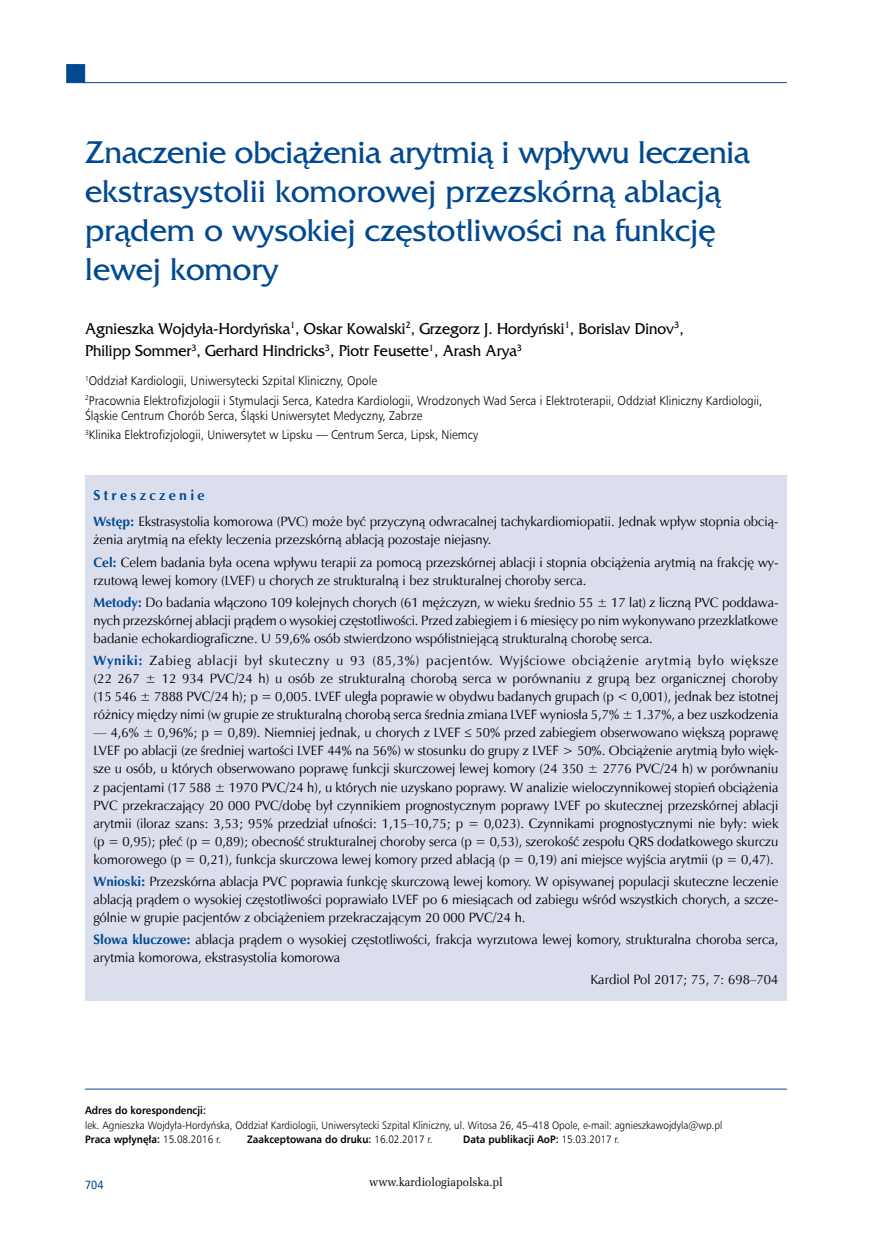
<style>
.page{position:relative;width:872px;height:1234px;background:#fff}
.page>*{position:absolute;margin:0;border:0;box-sizing:border-box;transform-origin:0 0}
._01_Tytul_pierwszy{font:33px/39px "France";color:#004990}
._03_Autor{font:16.5px/22.5px "France";color:#000;scale:.94 1}
._13_Streszczenie_sro{font:700 14.25px "Zapf Humnst EU";letter-spacing:.23em;color:#004990}
._12_Streszczenie_pol{font:13.5px/18px "Zapf Humnst EU";color:#000;text-align:justify}
._11_Streszczenie_slo{font:13.5px/18px "Zapf Humnst EU";color:#000}
._14_Streszczenie_Kar{font:13.5px "Zapf Humnst EU";color:#000}
._04_Praca{font:12.6px/15px "Humnst 777 Lt EU";color:#000;scale:.93 1}
.t1{font:12px "Zapf Ellipt EU";color:#000;scale:.95 1}
.t2{font:12px "Humnst 777 EU";color:#004990;scale:.9 1}
._05_Adres_do_korespo{font:10.8px "Humnst 777 Lt EU";color:#000;scale:.92 1}
._05_Adres_do_korespo-2{font:700 10.8px "Humnst 777 EU";color:#000;scale:.92 1}
.s1{font-weight:700;color:#004990}
.s2{font-family:"Humnst 777 Lt EU";font-weight:400}
</style>
<div class="page">
<hr style="left:85px;top:82px;width:702px;height:1px;background:#004990">
<div style="left:66px;top:64px;width:19px;height:19px;background:#004990;border:1px solid #004990"></div>
<div style="left:85px;top:475px;width:702px;height:525px;background:#dbdeed"></div>
<hr style="left:85px;top:1088px;width:702px;height:1px;background:#004990">
<p class="_01_Tytul_pierwszy" style="left:85px;top:133px;width:666px">Znaczenie obciążenia arytmią i wpływu leczenia ekstrasystolii komorowej przezskórną ablacją prądem o wysokiej częstotliwości na funkcję lewej komory</p>
<p class="_03_Autor" style="left:85px;top:317px;width:638px">Agnieszka Wojdyła-Hordyńska<sup>1</sup>, Oskar Kowalski<sup>2</sup>, Grzegorz J. Hordyński<sup>1</sup>, Borislav Dinov<sup>3</sup>,<br>Philipp Sommer<sup>3</sup>, Gerhard Hindricks<sup>3</sup>, Piotr Feusette<sup>1</sup>, Arash Arya<sup>3</sup></p>
<p class="_04_Praca" style="left:85px;top:373px;width:315px"><sup>1</sup>Oddział Kardiologii, Uniwersytecki Szpital Kliniczny, Opole</p>
<p class="_04_Praca" style="left:85px;top:392px;width:730px"><sup>2</sup>Pracownia Elektrofizjologii i Stymulacji Serca, Katedra Kardiologii, Wrodzonych Wad Serca i Elektroterapii, Oddział Kliniczny Kardiologii,<br>Śląskie Centrum Chorób Serca, Śląski Uniwersytet Medyczny, Zabrze</p>
<p class="_04_Praca" style="left:85px;top:427px;width:424px"><sup>3</sup>Klinika Elektrofizjologii, Uniwersytet w Lipsku — Centrum Serca, Lipsk, Niemcy</p>
<p class="_13_Streszczenie_sro" style="left:94px;top:485px;width:112px">Streszczenie</p>
<p class="_12_Streszczenie_pol" style="left:94px;top:512px;width:686px"><span class="s1">Wstęp:</span> Ekstrasystolia komorowa (PVC) może być przyczyną odwracalnej tachykardiomiopatii. Jednak wpływ stopnia obcią&shy;żenia arytmią na efekty leczenia przezskórną ablacją pozostaje niejasny.</p>
<p class="_12_Streszczenie_pol" style="left:94px;top:553px;width:686px"><span class="s1">Cel:</span> Celem badania była ocena wpływu terapii za pomocą przezskórnej ablacji i stopnia obciążenia arytmią na frakcję wy&shy;rzutową lewej komory (LVEF) u chorych ze strukturalną i bez strukturalnej choroby serca.</p>
<p class="_12_Streszczenie_pol" style="left:94px;top:593px;width:686px"><span class="s1">Metody:</span> Do badania włączono 109 kolejnych chorych (61 mężczyzn, w wieku średnio 55 ± 17 lat) z liczną PVC poddawa&shy;nych przezskórnej ablacji prądem o wysokiej częstotliwości. Przed zabiegiem i 6 miesięcy po nim wykonywano przezklatkowe badanie echokardiograficzne. U 59,6% osób stwierdzono współistniejącą strukturalną chorobę serca.</p>
<p class="_12_Streszczenie_pol" style="left:94px;top:651px;width:686px"><span class="s1">Wyniki:</span> Zabieg ablacji był skuteczny u 93 (85,3%) pacjentów. Wyjściowe obciążenie arytmią było większe (22 267 ± 12 934 PVC/24 h) u osób ze strukturalną chorobą serca w porównaniu z grupą bez organicznej choroby (15 546 ± 7888 PVC/24 h); p = 0,005. LVEF uległa poprawie w obydwu badanych grupach (p &lt; 0,001), jednak bez istotnej różnicy między nimi (w grupie ze strukturalną chorobą serca średnia zmiana LVEF wyniosła 5,7% ± 1.37%, a bez uszkodzenia</p>
<p class="_12_Streszczenie_pol" style="left:94px;top:723px;width:686px">— 4,6% ± 0,96%; p = 0,89). Niemniej jednak, u chorych z LVEF ≤ 50% przed zabiegiem obserwowano większą poprawę LVEF po ablacji (ze średniej wartości LVEF 44% na 56%) w stosunku do grupy z LVEF &gt; 50%. Obciążenie arytmią było więk&shy;sze u osób, u których obserwowano poprawę funkcji skurczowej lewej komory (24 350 ± 2776 PVC/24 h) w porównaniu z pacjentami (17 588 ± 1970 PVC/24 h), u których nie uzyskano poprawy. W analizie wieloczynnikowej stopień obciążenia PVC przekraczający 20 000 PVC/dobę był czynnikiem prognostycznym poprawy LVEF po skutecznej przezskórnej ablacji arytmii (iloraz szans: 3,53; 95% przedział ufności: 1,15–10,75; p = 0,023). Czynnikami prognostycznymi nie były: wiek (p = 0,95); płeć (p = 0,89); obecność strukturalnej choroby serca (p = 0,53), szerokość zespołu QRS dodatkowego skurczu komorowego (p = 0,21), funkcja skurczowa lewej komory przed ablacją (p = 0,19) ani miejsce wyjścia arytmii (p = 0,47).</p>
<p class="_12_Streszczenie_pol" style="left:94px;top:872px;width:686px"><span class="s1">Wnioski:</span> Przezskórna ablacja PVC poprawia funkcję skurczową lewej komory. W opisywanej populacji skuteczne leczenie ablacją prądem o wysokiej częstotliwości poprawiało LVEF po 6 miesiącach od zabiegu wśród wszystkich chorych, a szcze&shy;gólnie w grupie pacjentów z obciążeniem przekraczającym 20 000 PVC/24 h.</p>
<p class="_11_Streszczenie_slo" style="left:94px;top:930px;width:686px"><span class="s1">Słowa kluczowe:</span> ablacja prądem o wysokiej częstotliwości, frakcja wyrzutowa lewej komory, strukturalna choroba serca, arytmia komorowa, ekstrasystolia komorowa</p>
<p class="_14_Streszczenie_Kar" style="left:590px;top:971px;width:189px">Kardiol Pol 2017; 75, 7: 698–704</p>
<p class="_05_Adres_do_korespo-2" style="left:85px;top:1103px;width:133px">Adres do korespondencji:</p>
<p class="_05_Adres_do_korespo" style="left:85px;top:1117px;width:694px">lek. Agnieszka Wojdyła-Hordyńska, Oddział Kardiologii, Uniwersytecki Szpital Kliniczny, ul. Witosa 26, 45–418 Opole, e-mail: agnieszkawojdyla@wp.pl</p>
<p class="_05_Adres_do_korespo-2" style="left:85px;top:1131px;width:149px">Praca wpłynęła: <span class="s2">15.08.2016 r.</span></p>
<p class="_05_Adres_do_korespo-2" style="left:247px;top:1131px;width:203px">Zaakceptowana do druku: <span class="s2">16.02.2017 r.</span></p>
<p class="_05_Adres_do_korespo-2" style="left:463px;top:1131px;width:172px">Data publikacji AoP: <span class="s2">15.03.2017 r.</span></p>
<p class="t2" style="left:85px;top:1176px;width:22px">704</p>
<p class="t1" style="left:369px;top:1173px;width:142px">www.kardiologiapolska.pl</p>
</div>
